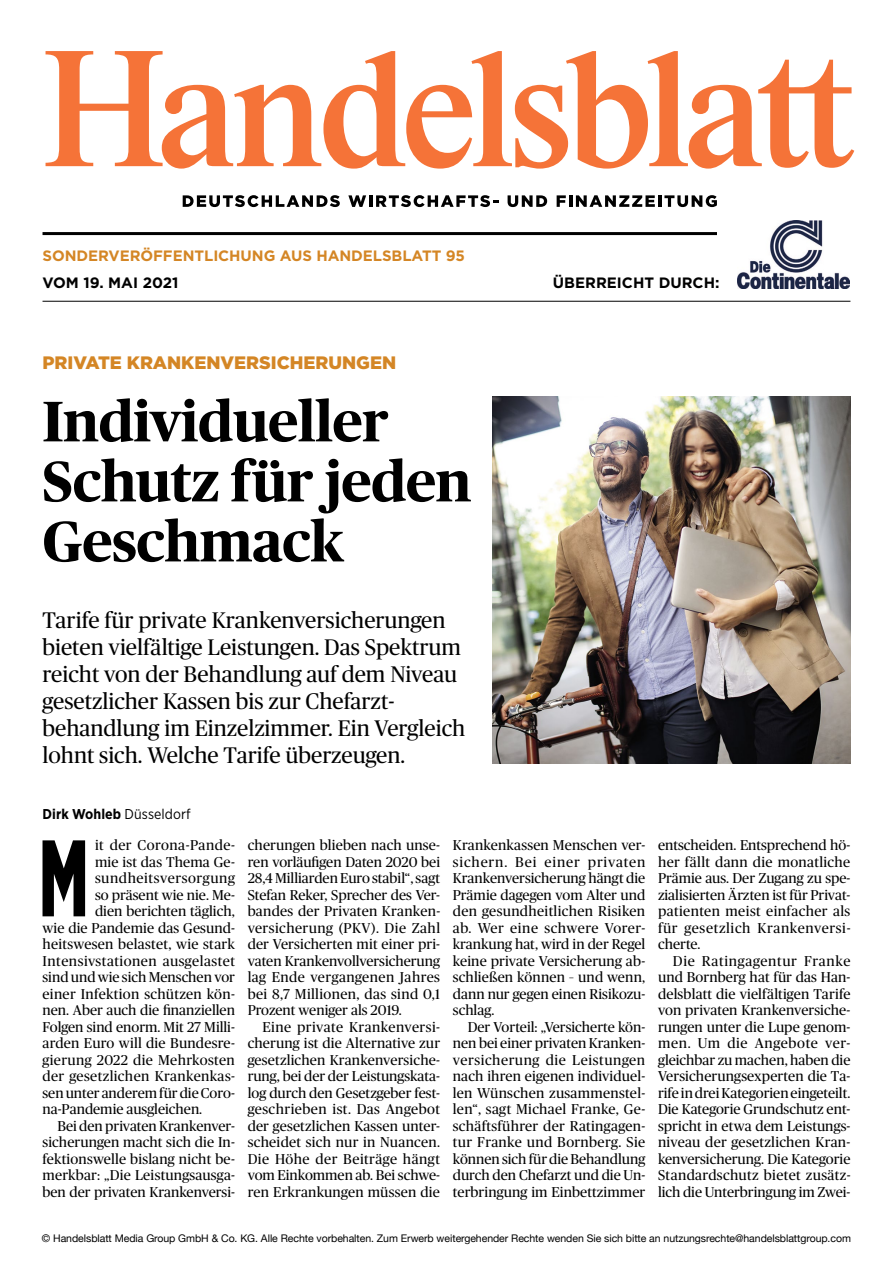
<style>
.page{position:relative;width:893px;height:1263px;background:#fff}
.page>*{position:absolute;margin:0;border:0;box-sizing:border-box;transform-origin:0 0}
.t1{font:900 108.6px "Gotham Narrow";color:#000;scale:.6 1}
.t2{font:700 57px/60px "Publico";letter-spacing:-.005em;color:#000}
.t3{font:22.5px/27px "Publico";color:#000}
.t4{font:900 18px "Gotham";color:#d48625}
.t5{font:700 15px "Gotham";letter-spacing:-.005em;color:#d48625}
.t6{font:700 15px "Gotham";color:#000}
.t7{font:14.25px/16.5px "Publico";letter-spacing:.01em;color:#000;text-align:justify}
.t8{font:14.25px "Publico";letter-spacing:.035em;color:#000}
.t9{font:700 14.25px "Gotham Narrow";letter-spacing:.005em;color:#000}
.t10{font:14.25px "Publico";letter-spacing:.04em;color:#000}
.t11{font:10.5px "Helvetica Neue";letter-spacing:-.005em;color:#000}
.s1{font-weight:400}
</style>
<div class="page">
<hr style="left:43px;top:301px;width:807px;height:1px;background:#000">
<hr style="left:43px;top:232px;width:807px;height:3px;background:#000">
<svg style="left:183px;top:195px;width:157px;height:12px"></svg>
<svg style="left:348px;top:195px;width:150px;height:12px"></svg>
<svg style="left:508px;top:195px;width:39px;height:12px"></svg>
<svg style="left:557px;top:195px;width:160px;height:12px"></svg>
<svg style="left:46px;top:51px;width:808px;height:118px"></svg>
<div style="left:717px;top:214px;width:140px;height:74px;background:#fff"></div>
<img style="left:737px;top:220px;width:112px;height:68px">
<img style="left:493px;top:397px;width:357px;height:367px">
<p class="t5" style="left:43px;top:245px;width:424px">SONDERVERÖFFENTLICHUNG AUS HANDELSBLATT 95</p>
<p class="t6" style="left:43px;top:272px;width:137px">VOM 19. MAI 2021</p>
<p class="t6" style="left:553px;top:272px;width:168px">ÜBERREICHT DURCH:</p>
<p class="t4" style="left:43px;top:352px;width:355px">PRIVATE KRANKENVERSICHERUNGEN</p>
<h2 class="t2" style="left:43px;top:391px;width:430px">Individueller<br>Schutz für jeden<br>Geschmack</h2>
<p class="t3" style="left:43px;top:607px;width:424px">Tarife für private Krankenversicherungen bieten vielfältige Leistungen. Das Spektrum reicht von der Behandlung auf dem Niveau gesetzlicher Kassen bis zur Chefarzt&shy;behandlung im Einzelzimmer. Ein Vergleich lohnt sich. Welche Tarife überzeugen.</p>
<p class="t9" style="left:43px;top:805px;width:150px">Dirk Wohleb <span class="s1">Düsseldorf</span></p>
<h1 class="t1" style="left:39px;top:806px;width:84px">M</h1>
<p class="t8" style="left:95px;top:837px;width:141px">it der Corona-Pande-</p>
<p class="t7" style="left:248px;top:837px;width:194px">cherungen blieben nach unse&shy;ren vorläufigen Daten 2020 bei 28,4 Milliarden Euro stabil“, sagt Stefan Reker, Sprecher des Ver&shy;bandes der Privaten Kranken&shy;versicherung (PKV). Die Zahl der Versicherten mit einer pri&shy;vaten Krankenvollversicherung lag Ende vergangenen Jahres bei 8,7 Millionen, das sind 0,1<br>Prozent weniger als 2019.</p>
<p class="t7" style="left:248px;top:1018px;width:194px;text-indent:15px">Eine private Krankenversi&shy;cherung ist die Alternative zur gesetzlichen Krankenversiche&shy;rung, bei der der Leistungskata&shy;log durch den Gesetzgeber fest&shy;geschrieben ist. Das Angebot der gesetzlichen Kassen unter&shy;scheidet sich nur in Nuancen.<br>Die Höhe der Beiträge hängt vom Einkommen ab. Bei schwe&shy;ren Erkrankungen müssen die</p>
<p class="t11" style="left:42px;top:1231px;width:810px">© Handelsblatt Media Group GmbH &amp; Co. KG. Alle Rechte vorbehalten. Zum Erwerb weitergehender Rechte wenden Sie sich bitte an nutzungsrechte@handelsblattgroup.com</p>
<p class="t7" style="left:453px;top:837px;width:194px">Krankenkassen Menschen ver&shy;sichern. Bei einer privaten Krankenversicherung hängt die Prämie dagegen vom Alter und den gesundheitlichen Risiken ab. Wer eine schwere Vorer&shy;krankung hat, wird in der Regel keine private Versicherung ab&shy;schließen können – und wenn, dann nur gegen einen Risikozu&shy;schlag.</p>
<p class="t7" style="left:453px;top:1018px;width:194px;text-indent:15px">Der Vorteil: „Versicherte kön&shy;nen bei einer privaten Kranken&shy;versicherung die Leistungen nach ihren eigenen individuel&shy;len Wünschen zusammenstel&shy;len“, sagt Michael Franke, Ge&shy;schäftsführer der Ratingagen&shy;tur Franke und Bornberg. Sie können sich für die Behandlung durch den Chefarzt und die Un&shy;terbringung im Einbettzimmer</p>
<p class="t7" style="left:658px;top:837px;width:194px">entscheiden. Entsprechend hö&shy;her fällt dann die monatliche Prämie aus. Der Zugang zu spe&shy;zialisierten Ärzten ist für Privat&shy;patienten meist einfacher als für gesetzlich Krankenversi&shy;cherte.</p>
<p class="t7" style="left:658px;top:952px;width:194px;text-indent:15px">Die Ratingagentur Franke und Bornberg hat für das Han&shy;delsblatt die vielfältigen Tarife von privaten Krankenversiche&shy;rungen unter die Lupe genom&shy;men. Um die Angebote ver&shy;gleichbar zu machen, haben die Versicherungsexperten die Ta&shy;rife in drei Kategorien eingeteilt.<br>Die Kategorie Grundschutz ent&shy;spricht in etwa dem Leistungs&shy;niveau der gesetzlichen Kran&shy;kenversicherung. Die Kategorie Standardschutz bietet zusätz&shy;lich die Unterbringung im Zwei-</p>
<p class="t7" style="left:95px;top:854px;width:141px">mie ist das Thema Ge-</p>
<p class="t10" style="left:95px;top:870px;width:141px">sundheitsversorgung</p>
<p class="t7" style="left:95px;top:887px;width:141px">so präsent wie nie. Me-</p>
<p class="t7" style="left:95px;top:903px;width:141px">dien berichten täglich,</p>
<p class="t7" style="left:43px;top:920px;width:194px">wie die Pandemie das Gesund-</p>
<p class="t7" style="left:43px;top:936px;width:194px">heitswesen belastet, wie stark</p>
<p class="t8" style="left:43px;top:953px;width:194px">Intensivstationen ausgelastet</p>
<p class="t7" style="left:43px;top:969px;width:194px">sind und wie sich Menschen vor</p>
<p class="t7" style="left:43px;top:986px;width:194px">einer Infektion schützen kön-</p>
<p class="t7" style="left:43px;top:1002px;width:194px">nen. Aber auch die finanziellen</p>
<p class="t7" style="left:43px;top:1019px;width:194px">Folgen sind enorm. Mit 27 Milli-</p>
<p class="t7" style="left:43px;top:1035px;width:194px">arden Euro will die Bundesre-</p>
<p class="t7" style="left:43px;top:1052px;width:194px">gierung 2022 die Mehrkosten</p>
<p class="t7" style="left:43px;top:1068px;width:194px">der gesetzlichen Krankenkas-</p>
<p class="t7" style="left:43px;top:1085px;width:194px">sen unter anderem für die Coro-</p>
<p class="t7" style="left:43px;top:1101px;width:161px">na-Pandemie ausgleichen.</p>
<p class="t7" style="left:57px;top:1118px;width:179px">Bei den privaten Krankenver-</p>
<p class="t7" style="left:43px;top:1134px;width:194px">sicherungen macht sich die In-</p>
<p class="t7" style="left:43px;top:1151px;width:194px">fektionswelle bislang nicht be-</p>
<p class="t7" style="left:43px;top:1167px;width:194px">merkbar: „Die Leistungsausga-</p>
<p class="t7" style="left:43px;top:1184px;width:194px">ben der privaten Krankenversi-</p>
</div>
